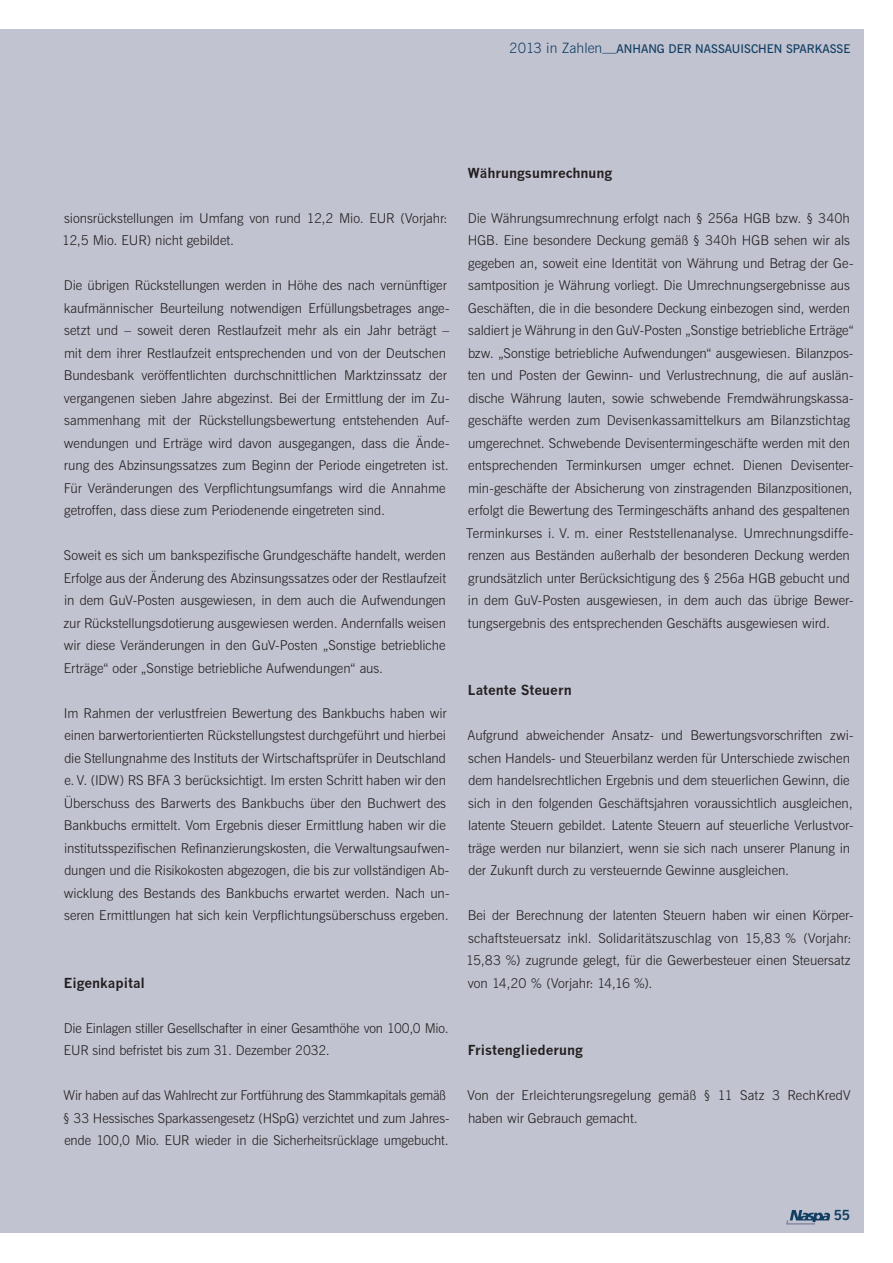
<style>
.page{position:relative;width:893px;height:1263px;background:#fff}
.page>*{position:absolute;margin:0;border:0;box-sizing:border-box;transform-origin:0 0}
.t1{font:300 13.5px/22.5px "News Gothic BT";color:#231f20}
.t2{font:700 13.5px "News Gothic";color:#231f20}
.t3{font:700 13.5px "News Gothic";color:#113f64}
.t4{font:600 12px "News Gothic BT";color:#113f64}
.s1{font-weight:300;font-size:14.25px}
</style>
<div class="page">
<div style="left:0;top:30px;width:863px;height:1203px;background:#c2c3d0"></div>
<svg style="left:786px;top:1210px;width:44px;height:14px"></svg>
<p class="t4" style="left:509px;top:42px;width:329px"><span class="s1">2013 in Zahlen—</span>ANHANG DER NASSAUISCHEN SPARKASSE</p>
<p class="t1" style="left:62px;top:206px;width:387px">sionsrückstellungen im Umfang von rund 12,2 Mio. EUR (Vorjahr:<br>12,5 Mio. EUR) nicht gebildet.</p>
<p class="t1" style="left:64px;top:274px;width:387px">Die übrigen Rückstellungen werden in Höhe des nach vernünftiger kaufmännischer Beurteilung notwendigen Erfüllungsbetrages ange&shy;setzt und – soweit deren Restlaufzeit mehr als ein Jahr beträgt – mit dem ihrer Restlaufzeit entsprechenden und von der Deutschen Bundesbank veröffentlichten durchschnittlichen Marktzinssatz der vergangenen sieben Jahre abgezinst. Bei der Ermittlung der im Zu&shy;sammenhang mit der Rückstellungsbewertung entstehenden Auf&shy;wendungen und Erträge wird davon ausgegangen, dass die Ände&shy;rung des Abzinsungssatzes zum Beginn der Periode eingetreten ist.<br>Für Veränderungen des Verpflichtungsumfangs wird die Annahme getroffen, dass diese zum Periodenende eingetreten sind.</p>
<p class="t1" style="left:64px;top:544px;width:384px;text-align:justify">Soweit es sich um bankspezifische Grundgeschäfte handelt, werden Erfolge aus der Änderung des Abzinsungssatzes oder der Restlaufzeit in dem GuV-Posten ausgewiesen, in dem auch die Aufwendungen zur Rückstellungsdotierung ausgewiesen werden. Andernfalls weisen wir diese Veränderungen in den GuV-Posten „Sonstige betriebliche Erträge“ oder „Sonstige betriebliche Aufwendungen“ aus.</p>
<p class="t1" style="left:64px;top:701px;width:387px">Im Rahmen der verlustfreien Bewertung des Bankbuchs haben wir einen barwertorientierten Rückstellungstest durchgeführt und hierbei die Stellungnahme des Instituts der Wirtschaftsprüfer in Deutschland e. V. (IDW) RS BFA 3 berücksichtigt. Im ersten Schritt haben wir den Überschuss des Barwerts des Bankbuchs über den Buchwert des Bankbuchs ermittelt. Vom Ergebnis dieser Ermittlung haben wir die institutsspezifischen Refinanzierungskosten, die Verwaltungsaufwen&shy;dungen und die Risikokosten abgezogen, die bis zur vollständigen Ab&shy;wicklung des Bestands des Bankbuchs erwartet werden. Nach un&shy;seren Ermittlungen hat sich kein Verpflichtungsüberschuss ergeben.</p>
<p class="t2" style="left:64px;top:974px;width:83px">Eigenkapital</p>
<p class="t1" style="left:64px;top:1016px;width:386px">Die Einlagen stiller Gesellschafter in einer Gesamthöhe von 100,0 Mio.<br>EUR sind befristet bis zum 31. Dezember 2032.</p>
<p class="t1" style="left:63px;top:1084px;width:388px">Wir haben auf das Wahlrecht zur Fortführung des Stammkapitals gemäß § 33 Hessisches Sparkassengesetz (HSpG) verzichtet und zum Jahres&shy;ende 100,0 Mio. EUR wieder in die Sicherheitsrücklage umgebucht.</p>
<p class="t2" style="left:468px;top:164px;width:146px">Währungsumrechnung</p>
<p class="t1" style="left:466px;top:206px;width:389px">Die Währungsumrechnung erfolgt nach § 256a HGB bzw. § 340h HGB. Eine besondere Deckung gemäß § 340h HGB sehen wir als gegeben an, soweit eine Identität von Währung und Betrag der Ge&shy;samtposition je Währung vorliegt. Die Umrechnungsergebnisse aus Geschäften, die in die besondere Deckung einbezogen sind, werden saldiert je Währung in den GuV-Posten „Sonstige betriebliche Erträge“ bzw. „Sonstige betriebliche Aufwendungen“ ausgewiesen. Bilanzpos&shy;ten und Posten der Gewinn- und Verlustrechnung, die auf auslän&shy;dische Währung lauten, sowie schwebende Fremdwährungskassa&shy;geschäfte werden zum Devisenkassamittelkurs am Bilanzstichtag umgerechnet. Schwebende Devisentermingeschäfte werden mit den entsprechenden Terminkursen umger echnet. Dienen Devisenter&shy;min-geschäfte der Absicherung von zinstragenden Bilanzpositionen, erfolgt die Bewertung des Termingeschäfts anhand des gespaltenen Terminkurses i. V. m. einer Reststellenanalyse. Umrechnungsdiffe&shy;renzen aus Beständen außerhalb der besonderen Deckung werden grundsätzlich unter Berücksichtigung des § 256a HGB gebucht und in dem GuV-Posten ausgewiesen, in dem auch das übrige Bewer&shy;tungsergebnis des entsprechenden Geschäfts ausgewiesen wird.</p>
<p class="t2" style="left:468px;top:682px;width:105px">Latente Steuern</p>
<p class="t1" style="left:468px;top:724px;width:387px">Aufgrund abweichender Ansatz- und Bewertungsvorschriften zwi&shy;schen Handels- und Steuerbilanz werden für Unterschiede zwischen dem handelsrechtlichen Ergebnis und dem steuerlichen Gewinn, die sich in den folgenden Geschäftsjahren voraussichtlich ausgleichen, latente Steuern gebildet. Latente Steuern auf steuerliche Verlustvor&shy;träge werden nur bilanziert, wenn sie sich nach unserer Planung in der Zukunft durch zu versteuernde Gewinne ausgleichen.</p>
<p class="t1" style="left:466px;top:904px;width:389px">Bei der Berechnung der latenten Steuern haben wir einen Körper&shy;schaftsteuersatz inkl. Solidaritätszuschlag von 15,83 % (Vorjahr:<br>15,83 %) zugrunde gelegt, für die Gewerbesteuer einen Steuersatz von 14,20 % (Vorjahr: 14,16 %).</p>
<p class="t2" style="left:468px;top:1042px;width:117px">Fristengliederung</p>
<p class="t1" style="left:467px;top:1084px;width:385px">Von der Erleichterungsregelung gemäß § 11 Satz 3 RechKredV haben wir Gebrauch gemacht.</p>
<p class="t3" style="left:834px;top:1207px;width:18px">55</p>
</div>
